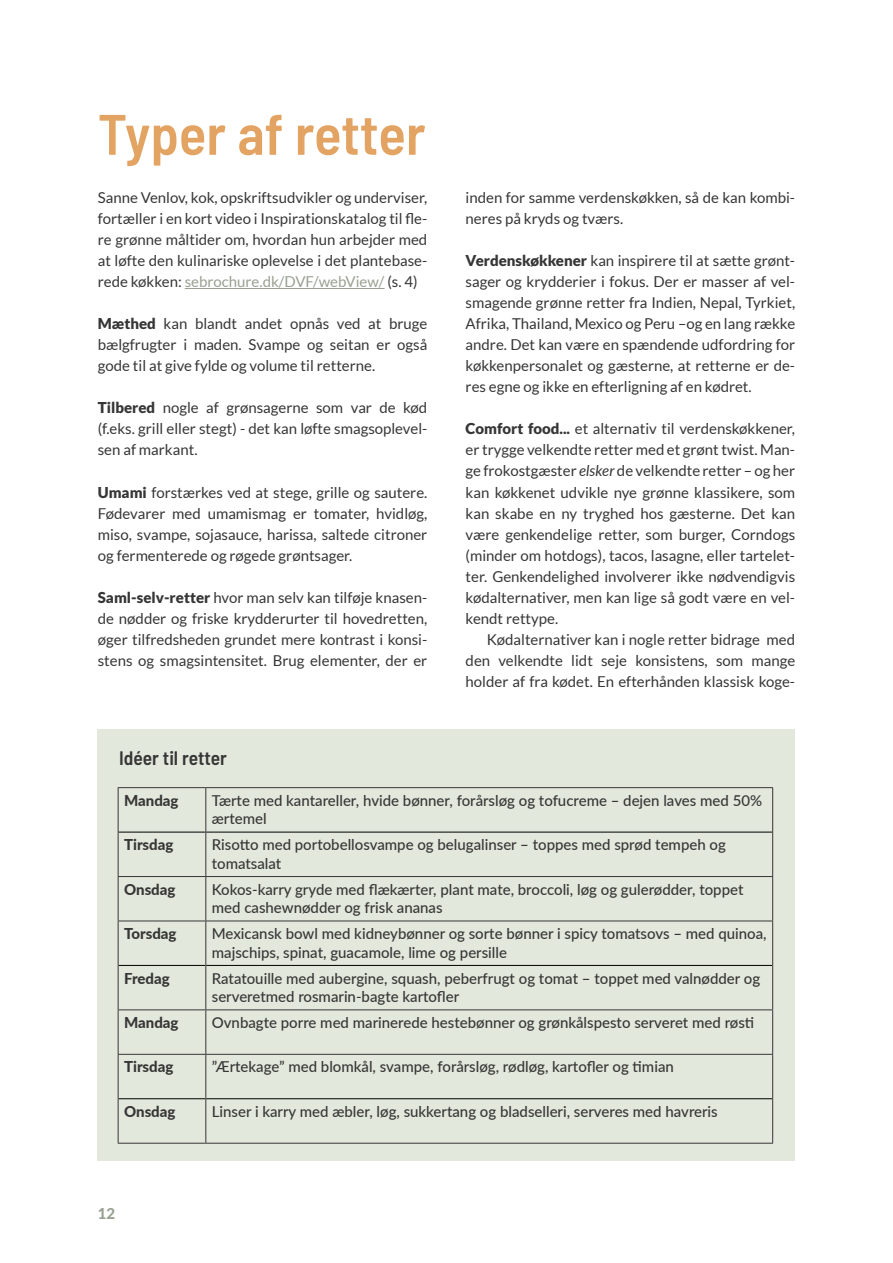
<style>
.page{position:relative;width:893px;height:1263px;background:#fff}
.page>*{position:absolute;margin:0;border:0;box-sizing:border-box;transform-origin:0 0}
.Rubrik_01_Ny-side{font:600 semi-condensed 57px "Barlow";color:#e3a362}
.Boks_Overskrift_Luft-efter{font:600 semi-condensed 19.5px "Barlow";color:#373636}
.Body-2{font:15px/21px "Lato";color:#373636;text-align:justify}
.Tabel_Body-1{font:500 15px/18.8px "Lato";color:#373636}
.Body-1{font:15px/21px "Lato";color:#373636;text-align:justify}
.Tabel_Body-1_Fed{font:800 15px "Lato";color:#373636}
.Sidetal_Venstre{font:800 15px "Lato";color:#98a091}
.s1{color:#98a091}
.s2{font-weight:900}
.s3{font-style:italic}
</style>
<div class="page">
<div style="left:98px;top:729px;width:697px;height:432px;background:#e2e8dc"></div>
<hr style="left:185px;top:288px;width:200px;height:1px;background:#98a091">
<hr style="left:118px;top:832px;width:87px;height:1px;background:#000">
<hr style="left:206px;top:832px;width:566px;height:1px;background:#000">
<hr style="left:118px;top:965px;width:87px;height:1px;background:#000">
<hr style="left:206px;top:965px;width:566px;height:1px;background:#000">
<hr style="left:118px;top:1098px;width:87px;height:1px;background:#000">
<hr style="left:206px;top:1098px;width:566px;height:1px;background:#000">
<hr style="left:118px;top:876px;width:88px;height:1px;background:#373636">
<hr style="left:206px;top:876px;width:567px;height:1px;background:#373636">
<hr style="left:118px;top:920px;width:88px;height:1px;background:#373636">
<hr style="left:206px;top:920px;width:567px;height:1px;background:#373636">
<hr style="left:118px;top:1009px;width:88px;height:1px;background:#373636">
<hr style="left:206px;top:1009px;width:567px;height:1px;background:#373636">
<hr style="left:118px;top:1054px;width:88px;height:1px;background:#373636">
<hr style="left:206px;top:1054px;width:567px;height:1px;background:#373636">
<hr style="left:118px;top:787px;width:88px;height:1px;background:#373636">
<hr style="left:118px;top:788px;width:1px;height:44px;background:#373636">
<hr style="left:206px;top:787px;width:567px;height:1px;background:#373636">
<hr style="left:205px;top:788px;width:1px;height:44px;background:#373636">
<hr style="left:772px;top:788px;width:1px;height:44px;background:#373636">
<hr style="left:118px;top:832px;width:1px;height:44px;background:#373636">
<hr style="left:205px;top:832px;width:1px;height:44px;background:#373636">
<hr style="left:772px;top:832px;width:1px;height:44px;background:#373636">
<hr style="left:118px;top:877px;width:1px;height:43px;background:#373636">
<hr style="left:205px;top:877px;width:1px;height:43px;background:#373636">
<hr style="left:772px;top:877px;width:1px;height:43px;background:#373636">
<hr style="left:118px;top:921px;width:1px;height:44px;background:#373636">
<hr style="left:205px;top:921px;width:1px;height:44px;background:#373636">
<hr style="left:772px;top:921px;width:1px;height:44px;background:#373636">
<hr style="left:118px;top:965px;width:1px;height:44px;background:#373636">
<hr style="left:205px;top:965px;width:1px;height:44px;background:#373636">
<hr style="left:772px;top:965px;width:1px;height:44px;background:#373636">
<hr style="left:118px;top:1010px;width:1px;height:44px;background:#373636">
<hr style="left:205px;top:1010px;width:1px;height:44px;background:#373636">
<hr style="left:772px;top:1010px;width:1px;height:44px;background:#373636">
<hr style="left:118px;top:1055px;width:1px;height:44px;background:#373636">
<hr style="left:205px;top:1055px;width:1px;height:44px;background:#373636">
<hr style="left:772px;top:1055px;width:1px;height:44px;background:#373636">
<hr style="left:118px;top:1099px;width:1px;height:44px;background:#373636">
<hr style="left:205px;top:1099px;width:1px;height:44px;background:#373636">
<hr style="left:772px;top:1099px;width:1px;height:44px;background:#373636">
<hr style="left:118px;top:1143px;width:88px;height:1px;background:#373636">
<hr style="left:206px;top:1143px;width:567px;height:1px;background:#373636">
<p class="Rubrik_01_Ny-side" style="left:98px;top:99px;width:329px">Typer af retter</p>
<p class="Body-1" style="left:98px;top:187px;width:331px">Sanne Venlov, kok, opskriftsudvikler og underviser, fortæller i en kort video i Inspirationskatalog til fle&shy;re grønne måltider om, hvordan hun arbejder med at løfte den kulinariske oplevelse i det plantebase&shy;rede køkken: <span class="s1">sebrochure.dk/DVF/webView/</span> (s. 4)</p>
<p class="Body-2" style="left:98px;top:313px;width:331px"><span class="s2">Mæthed</span> kan blandt andet opnås ved at bruge bælgfrugter i maden. Svampe og seitan er også gode til at give fylde og volume til retterne.</p>
<p class="Body-2" style="left:98px;top:397px;width:331px"><span class="s2">Tilbered</span> nogle af grønsagerne som var de kød (f.eks. grill eller stegt) - det kan løfte smagsoplevel&shy;sen af markant.</p>
<p class="Body-2" style="left:98px;top:481px;width:331px"><span class="s2">Umami</span> forstærkes ved at stege, grille og sautere.<br>Fødevarer med umamismag er tomater, hvidløg, miso, svampe, sojasauce, harissa, saltede citroner og fermenterede og røgede grøntsager.</p>
<p class="Body-2" style="left:98px;top:586px;width:331px"><span class="s2">Saml-selv-retter</span> hvor man selv kan tilføje knasen&shy;de nødder og friske krydderurter til hovedretten, øger tilfredsheden grundet mere kontrast i konsi&shy;stens og smagsintensitet. Brug elementer, der er</p>
<p class="Boks_Overskrift_Luft-efter" style="left:119px;top:746px;width:109px">Idéer til retter</p>
<p class="Body-2" style="left:466px;top:187px;width:331px">inden for samme verdenskøkken, så de kan kombi&shy;neres på kryds og tværs.</p>
<p class="Body-2" style="left:466px;top:250px;width:331px"><span class="s2">Verdenskøkkener</span> kan inspirere til at sætte grønt&shy;sager og krydderier i fokus. Der er masser af vel&shy;smagende grønne retter fra Indien, Nepal, Tyrkiet, Afrika, Thailand, Mexico og Peru –og en lang række andre. Det kan være en spændende udfordring for køkkenpersonalet og gæsterne, at retterne er de&shy;res egne og ikke en efterligning af en kødret.</p>
<p class="Body-2" style="left:466px;top:418px;width:331px"><span class="s2">Comfort food...</span> et alternativ til verdenskøkkener, er trygge velkendte retter med et grønt twist. Man&shy;ge frokostgæster <span class="s3">elsker</span> de velkendte retter – og her kan køkkenet udvikle nye grønne klassikere, som kan skabe en ny tryghed hos gæsterne. Det kan være genkendelige retter, som burger, Corndogs (minder om hotdogs), tacos, lasagne, eller tartelet&shy;ter. Genkendelighed involverer ikke nødvendigvis kødalternativer, men kan lige så godt være en vel&shy;kendt rettype.</p>
<p class="Body-2" style="left:466px;top:628px;width:331px;text-indent:21px">Kødalternativer kan i nogle retter bidrage med den velkendte lidt seje konsistens, som mange holder af fra kødet. En efterhånden klassisk koge-</p>
<p class="Tabel_Body-1_Fed" style="left:124px;top:789px;width:56px">Mandag</p>
<p class="Tabel_Body-1" style="left:212px;top:790px;width:552px">Tærte med kantareller, hvide bønner, forårsløg og tofucreme – dejen laves med 50% ærtemel</p>
<p class="Tabel_Body-1_Fed" style="left:124px;top:833px;width:51px">Tirsdag</p>
<p class="Tabel_Body-1" style="left:212px;top:835px;width:516px">Risotto med portobellosvampe og belugalinser – toppes med sprød tempeh og tomatsalat</p>
<p class="Tabel_Body-1_Fed" style="left:124px;top:878px;width:53px">Onsdag</p>
<p class="Tabel_Body-1" style="left:212px;top:879px;width:533px">Kokos-karry gryde med flækærter, plant mate, broccoli, løg og gulerødder, toppet med cashewnødder og frisk ananas</p>
<p class="Tabel_Body-1_Fed" style="left:124px;top:922px;width:54px">Torsdag</p>
<p class="Tabel_Body-1" style="left:212px;top:923px;width:556px">Mexicansk bowl med kidneybønner og sorte bønner i spicy tomatsovs – med quinoa, majschips, spinat, guacamole, lime og persille</p>
<p class="Tabel_Body-1_Fed" style="left:124px;top:967px;width:47px">Fredag</p>
<p class="Tabel_Body-1" style="left:212px;top:968px;width:550px">Ratatouille med aubergine, squash, peberfrugt og tomat – toppet med valnødder og serveretmed rosmarin-bagte kartofler</p>
<p class="Tabel_Body-1_Fed" style="left:124px;top:1011px;width:56px">Mandag</p>
<p class="Tabel_Body-1" style="left:212px;top:1012px;width:544px">Ovnbagte porre med marinerede hestebønner og grønkålspesto serveret med røsti</p>
<p class="Tabel_Body-1_Fed" style="left:124px;top:1056px;width:51px">Tirsdag</p>
<p class="Tabel_Body-1" style="left:212px;top:1057px;width:464px">”Ærtekage” med blomkål, svampe, forårsløg, rødløg, kartofler og timian</p>
<p class="Tabel_Body-1_Fed" style="left:124px;top:1100px;width:53px">Onsdag</p>
<p class="Tabel_Body-1" style="left:212px;top:1101px;width:507px">Linser i karry med æbler, løg, sukkertang og bladselleri, serveres med havreris</p>
<p class="Sidetal_Venstre" style="left:98px;top:1202px;width:19px">12</p>
</div>
